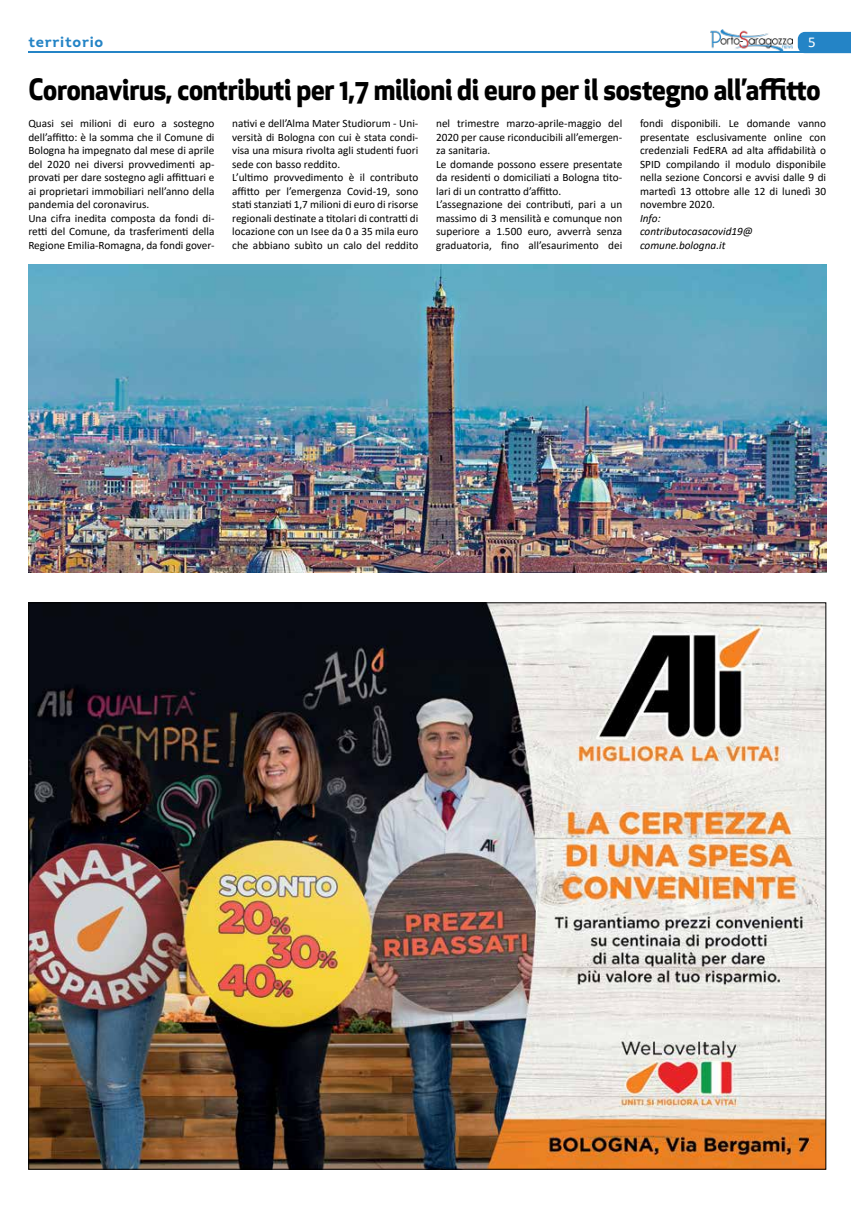
<style>
.page{position:relative;width:851px;height:1205px;background:#fff}
.page>*{position:absolute;margin:0;border:0;box-sizing:border-box;transform-origin:0 0}
.t1{font:700 28.75px "Apex New";letter-spacing:-.01em;color:#000;scale:.94 1}
.t2{font:700 15px "Intro";letter-spacing:.05em;color:#2484c6}
.t3{font:15px "Calibri";color:#fff}
.t4{font:11.25px/13.5px "Calibri";color:#000}
.t5{font:italic 11.25px/13.5px "Calibri";color:#000}
</style>
<div class="page">
<img style="left:30px;top:604px;width:794px;height:563px">
<svg style="left:797px;top:32px;width:53px;height:21px"></svg>
<hr style="left:28px;top:51px;width:798px;height:2px;background:#2484c6">
<img style="left:710px;top:29px;width:82px;height:23px">
<img style="left:28px;top:264px;width:798px;height:308px">
<h2 class="t2" style="left:28px;top:32px;width:76px">territorio</h2>
<h2 class="t3" style="left:808px;top:31px;width:9px">5</h2>
<h1 class="t1" style="left:28px;top:68px;width:844px">Coronavirus, contributi per 1,7 milioni di euro per il sostegno all’affitto</h1>
<p class="t4" style="left:436px;top:116px;width:188px">nel trimestre marzo-aprile-maggio del 2020 per cause riconducibili all’emergen&shy;za sanitaria.<br>Le domande possono essere presentate da residenti o domiciliati a Bologna tito&shy;lari di un contratto d’affitto.<br>L’assegnazione dei contributi, pari a un massimo di 3 mensilità e comunque non superiore a 1.500 euro, avverrà senza graduatoria, fino all’esaurimento dei</p>
<p class="t4" style="left:640px;top:116px;width:188px;text-align:justify">fondi disponibili. Le domande vanno presentate esclusivamente online con credenziali FedERA ad alta affidabilità o SPID compilando il modulo disponibile nella sezione Concorsi e avvisi dalle 9 di martedì 13 ottobre alle 12 di lunedì 30 novembre 2020.</p>
<p class="t4" style="left:28px;top:116px;width:188px">Quasi sei milioni di euro a sostegno dell’affitto: è la somma che il Comune di Bologna ha impegnato dal mese di aprile del 2020 nei diversi provvedimenti ap&shy;provati per dare sostegno agli affittuari e ai proprietari immobiliari nell’anno della pandemia del coronavirus.<br>Una cifra inedita composta da fondi di&shy;retti del Comune, da trasferimenti della Regione Emilia-Romagna, da fondi gover-</p>
<p class="t4" style="left:232px;top:116px;width:188px">nativi e dell’Alma Mater Studiorum - Uni&shy;versità di Bologna con cui è stata condi&shy;visa una misura rivolta agli studenti fuori sede con basso reddito.<br>L’ultimo provvedimento è il contributo affitto per l’emergenza Covid-19, sono stati stanziati 1,7 milioni di euro di risorse regionali destinate a titolari di contratti di locazione con un Isee da 0 a 35 mila euro che abbiano subìto un calo del reddito</p>
<p class="t5" style="left:640px;top:211px;width:114px">Info: contributocasacovid19@ comune.bologna.it</p>
</div>
